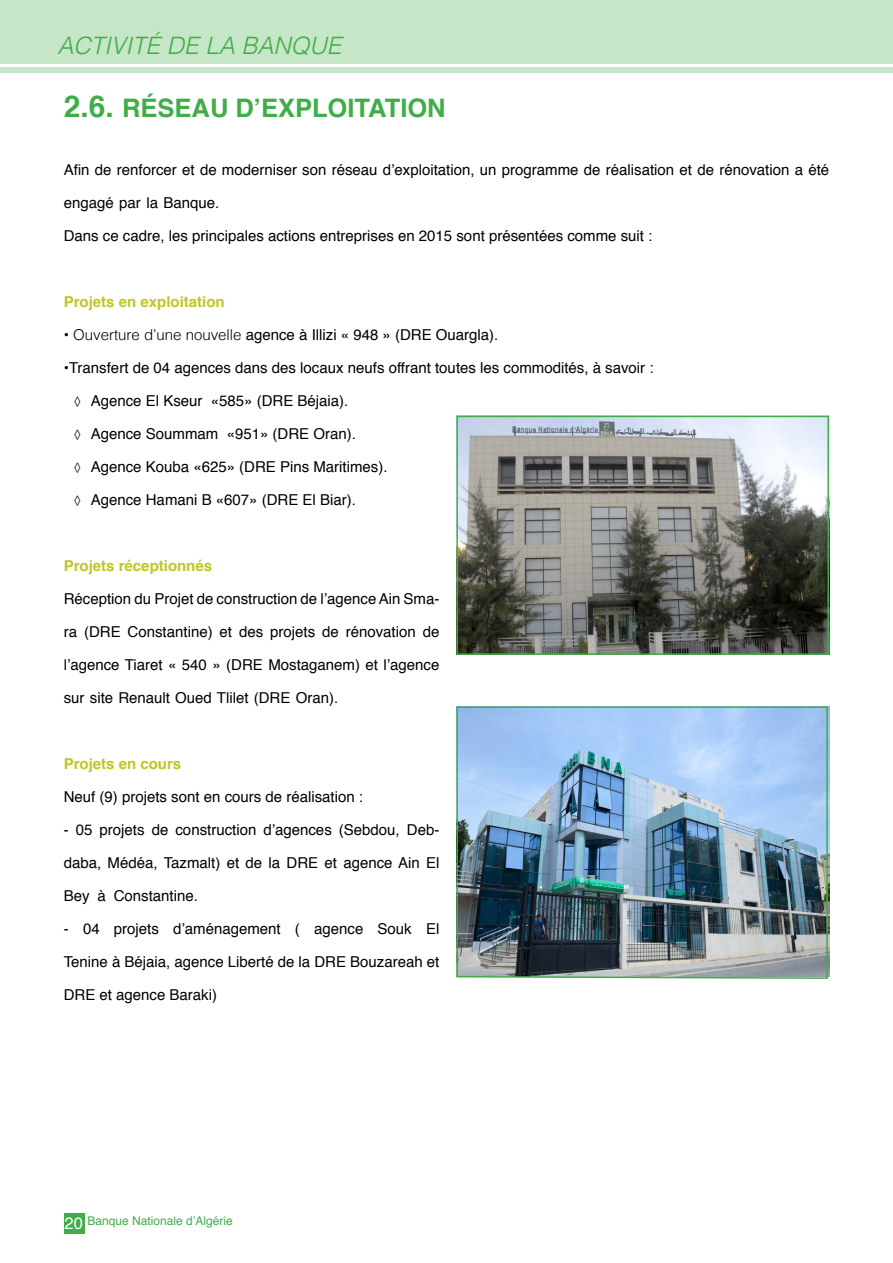
<style>
.page{position:relative;width:893px;height:1263px;background:#fff}
.page>*{position:absolute;margin:0;border:0;box-sizing:border-box;transform-origin:0 0}
.t1{font:700 25.5px "Helvetica";color:#41ad49}
.t2{font:italic 300 24px "Helvetica";color:#41ad49}
.t3{font:15px/33px "Helvetica";color:#000}
.t4{font:700 15px "Helvetica";color:#bec720}
.t5{font:12px "Helvetica";color:#41ad49}
.s1{font-size:30px}
.s2{font-weight:300}
.s3{font-family:"Adobe Arabic";font-size:18px}
.s4{font-size:16.5px;color:#fff}
</style>
<div class="page">
<div style="left:0;top:0;width:893px;height:64px;background:#c6e6c8"></div>
<div style="left:64px;top:1212px;width:21px;height:21px;background:#41ad49"></div>
<div style="left:0;top:67px;width:893px;height:5px;background:#c6e6c8"></div>
<img style="left:459px;top:419px;width:367px;height:233px">
<div style="left:456px;top:416px;width:373px;height:239px;border:2px solid #41ad49"></div>
<img style="left:456px;top:706px;width:372px;height:273px">
<h2 class="t2" style="left:57px;top:25px;width:286px">ACTIVITÉ DE LA BANQUE</h2>
<h1 class="t1" style="left:64px;top:87px;width:383px"><span class="s1">2.6.</span> RÉSEAU D’EXPLOITATION</h1>
<p class="t3" style="left:64px;top:154px;width:767px">Afin de renforcer et de moderniser son réseau d’exploitation, un programme de réalisation et de rénovation a été</p>
<p class="t3" style="left:64px;top:187px;width:157px">engagé par la Banque.</p>
<p class="t3" style="left:64px;top:220px;width:590px">Dans ce cadre, les principales actions entreprises en 2015 sont présentées comme suit :</p>
<p class="t4" style="left:64px;top:290px;width:162px">Projets en exploitation</p>
<p class="t3" style="left:64px;top:319px;width:436px">• <span class="s2">Ouverture d’une nouvelle</span> agence à Illizi « 948 » (DRE Ouargla).</p>
<p class="t3" style="left:64px;top:352px;width:591px">•Transfert de 04 agences dans des locaux neufs offrant toutes les commodités, à savoir :</p>
<p class="t3" style="left:74px;top:385px;width:276px"><span class="s3">◊</span> Agence El Kseur «585» (DRE Béjaia).</p>
<p class="t3" style="left:74px;top:418px;width:284px"><span class="s3">◊</span> Agence Soummam «951» (DRE Oran).</p>
<p class="t3" style="left:74px;top:451px;width:315px"><span class="s3">◊</span> Agence Kouba «625» (DRE Pins Maritimes).</p>
<p class="t3" style="left:74px;top:484px;width:284px"><span class="s3">◊</span> Agence Hamani B «607» (DRE El Biar).</p>
<p class="t4" style="left:64px;top:554px;width:150px">Projets réceptionnés</p>
<p class="t3" style="left:64px;top:583px;width:377px">Réception du Projet de construction de l’agence Ain Sma-</p>
<p class="t3" style="left:64px;top:616px;width:377px">ra (DRE Constantine) et des projets de rénovation de</p>
<p class="t3" style="left:64px;top:649px;width:377px">l’agence Tiaret « 540 » (DRE Mostaganem) et l’agence</p>
<p class="t3" style="left:64px;top:682px;width:276px">sur site Renault Oued Tlilet (DRE Oran).</p>
<p class="t4" style="left:64px;top:752px;width:119px">Projets en cours</p>
<p class="t3" style="left:64px;top:781px;width:301px">Neuf (9) projets sont en cours de réalisation :</p>
<p class="t3" style="left:64px;top:814px;width:377px">- 05 projets de construction d’agences (Sebdou, Deb-</p>
<p class="t3" style="left:64px;top:847px;width:377px">daba, Médéa, Tazmalt) et de la DRE et agence Ain El</p>
<p class="t3" style="left:64px;top:880px;width:136px">Bey à Constantine.</p>
<p class="t3" style="left:64px;top:913px;width:377px">- 04 projets d’aménagement ( agence Souk El</p>
<p class="t3" style="left:64px;top:946px;width:377px">Tenine à Béjaia, agence Liberté de la DRE Bouzareah et<br>DRE et agence Baraki)</p>
<p class="t5" style="left:64px;top:1212px;width:170px"><span class="s4">20</span> Banque Nationale d’Algérie</p>
</div>
